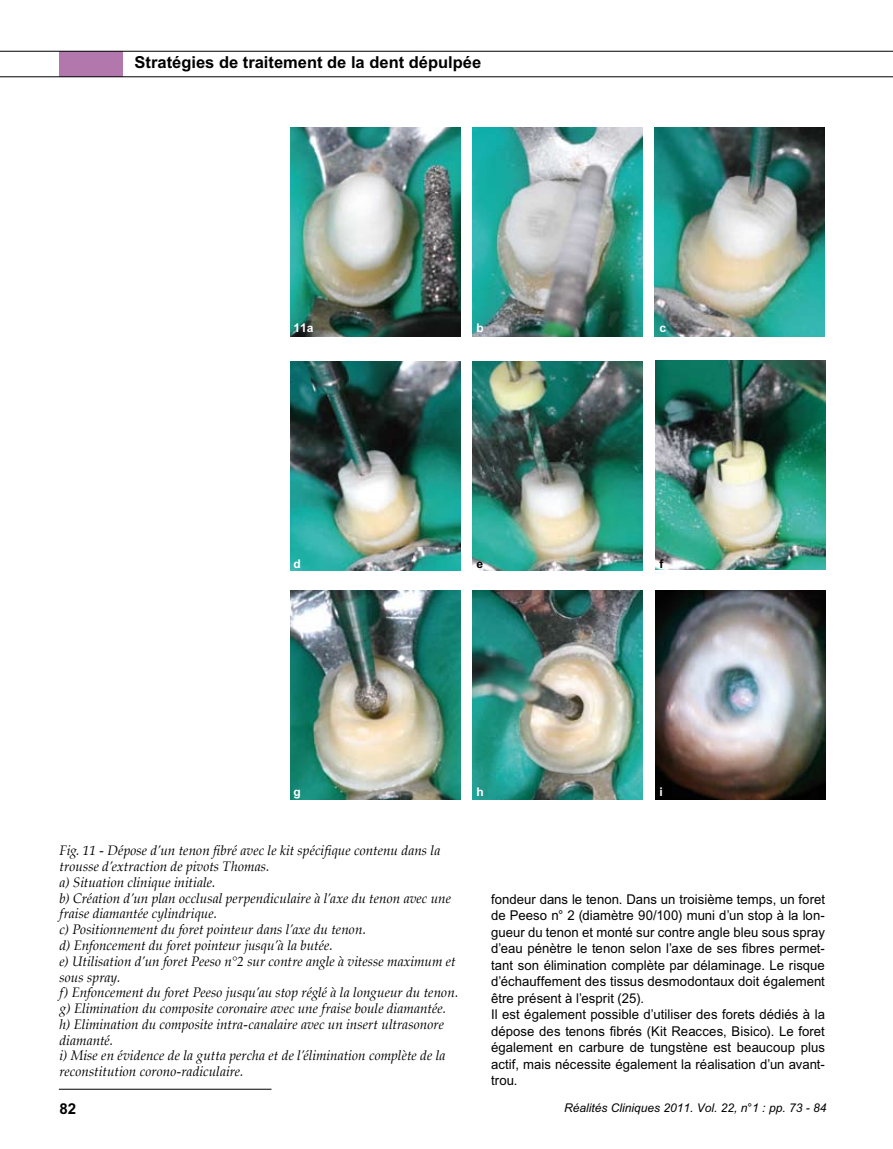
<style>
.page{position:relative;width:893px;height:1149px;background:#fff}
.page>*{position:absolute;margin:0;border:0;box-sizing:border-box;transform-origin:0 0}
.t1{font:700 16.5px "M Arial";color:#000}
.t2{font:700 15px "M Arial";color:#000}
.t3{font:italic 13.5px/15.8px "Palatino";letter-spacing:.005em;color:#000}
.t4{font:13.5px/16.5px "M Arial";letter-spacing:.005em;color:#000}
.t5{font:italic 12px "M Arial";color:#000}
.t6{font:700 12px "M Arial";color:#fff}
.t7{font:700 12px "M Arial";color:#000}
</style>
<div class="page">
<div style="left:60px;top:51px;width:63px;height:26px;background:#b278ad"></div>
<hr style="left:0;top:51px;width:893px;height:1px;background:#000">
<hr style="left:0;top:76px;width:893px;height:1px;background:#000">
<img style="left:290px;top:128px;width:170px;height:208px">
<img style="left:290px;top:362px;width:170px;height:208px">
<img style="left:290px;top:590px;width:170px;height:209px">
<img style="left:473px;top:128px;width:169px;height:208px">
<img style="left:473px;top:362px;width:169px;height:208px">
<img style="left:473px;top:590px;width:169px;height:209px">
<img style="left:655px;top:128px;width:170px;height:208px">
<img style="left:656px;top:360px;width:169px;height:209px">
<img style="left:656px;top:590px;width:169px;height:209px">
<hr style="left:59px;top:1088px;width:212px;height:1px;background:#000">
<p class="t1" style="left:135px;top:53px;width:348px">Stratégies de traitement de la dent dépulpée</p>
<p class="t6" style="left:293px;top:321px;width:22px">11a</p>
<p class="t6" style="left:476px;top:321px;width:9px">b</p>
<p class="t6" style="left:659px;top:321px;width:8px">c</p>
<p class="t6" style="left:293px;top:556px;width:9px">d</p>
<p class="t7" style="left:476px;top:556px;width:8px">e</p>
<p class="t7" style="left:659px;top:556px;width:5px">f</p>
<p class="t6" style="left:293px;top:784px;width:9px">g</p>
<p class="t6" style="left:476px;top:784px;width:9px">h</p>
<p class="t6" style="left:659px;top:784px;width:5px">i</p>
<p class="t3" style="left:60px;top:842px;width:400px">Fig. 11 - Dépose d’un tenon fibré avec le kit spécifique contenu dans la trousse d’extraction de pivots Thomas.<br>a) Situation clinique initiale.<br>b) Création d’un plan occlusal perpendiculaire à l’axe du tenon avec une fraise diamantée cylindrique.<br>c) Positionnement du foret pointeur dans l’axe du tenon.<br>d) Enfoncement du foret pointeur jusqu’à la butée.<br>e) Utilisation d’un foret Peeso n°2 sur contre angle à vitesse maximum et sous spray.<br>f) Enfoncement du foret Peeso jusqu’au stop réglé à la longueur du tenon. g) Elimination du composite coronaire avec une fraise boule diamantée. h) Elimination du composite intra-canalaire avec un insert ultrasonore diamanté.<br>i) Mise en évidence de la gutta percha et de l’élimination complète de la reconstitution corono-radiculaire.</p>
<p class="t4" style="left:491px;top:890px;width:335px">fondeur dans le tenon. Dans un troisième temps, un foret de Peeso n° 2 (diamètre 90/100) muni d’un stop à la lon&shy;gueur du tenon et monté sur contre angle bleu sous spray d’eau pénètre le tenon selon l’axe de ses fibres permet&shy;tant son élimination complète par délaminage. Le risque d’échauffement des tissus desmodontaux doit également être présent à l’esprit (25).<br>Il est également possible d’utiliser des forets dédiés à la dépose des tenons fibrés (Kit Reacces, Bisico). Le foret également en carbure de tungstène est beaucoup plus actif, mais nécessite également la réalisation d’un avant&shy;trou.</p>
<p class="t2" style="left:60px;top:1099px;width:18px">82</p>
<p class="t5" style="left:564px;top:1100px;width:264px">Réalités Cliniques 2011. Vol. 22, n°1 : pp. 73 - 84</p>
</div>
